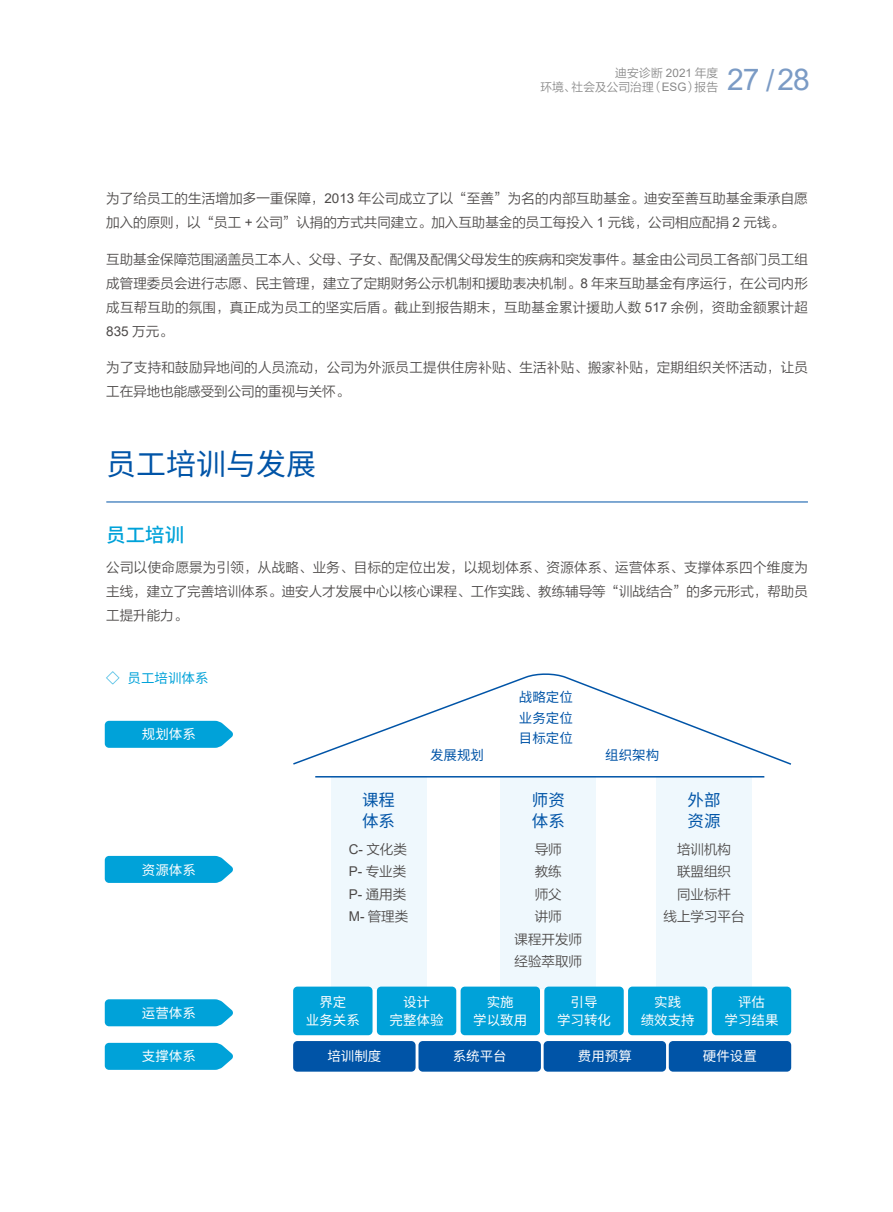
<style>
.page{position:relative;width:893px;height:1212px;background:#fff}
.page>*{position:absolute;margin:0;border:0;box-sizing:border-box;transform-origin:0 0}
.t1{font:30px "Source Han Sans SC";color:#0054a7}
.t2{font:30px "Arial";color:#7b9bc5}
.t3{font:500 19.5px "Source Han Sans CN";color:#00a2d9}
.t4{font:16.5px/20.2px "Source Han Sans SC";color:#0054a7}
.t5{font:13.5px/22.5px "FZLTXIHK GBK1 0";color:#4c4948}
.t6{font:13.5px/24px "FZLTXIHK GBK1 0";letter-spacing:.02em;color:#4c4948}
.t7{font:13.5px/17.2px "Source Han Sans SC";color:#fff;text-align:center}
.t8{font:13.5px/20.2px "Source Han Sans SC";color:#0054a7;text-align:justify}
.t9{font:13.5px "Source Han Sans SC";color:#00a2d9}
.t10{font:13.5px "Arial";color:#4c4948}
.t11{font:11.7px/13.6px "FZLTXIHK GBK1 0";letter-spacing:.015em;color:#898989;text-align:right}
.s1{font-family:"Arial"}
.s2{font-family:"FZLTXIHK GBK1 0"}
</style>
<div class="page">
<div style="left:501px;top:776px;width:95px;height:212px;background:#eff8fd"></div>
<div style="left:331px;top:776px;width:95px;height:212px;background:#eff8fd"></div>
<div style="left:656px;top:776px;width:96px;height:212px;background:#eff8fd"></div>
<hr style="left:106px;top:502px;width:702px;height:1px;background:#0054a7">
<svg style="left:293px;top:673px;width:499px;height:92px"></svg>
<hr style="left:315px;top:776px;width:449px;height:1px;background:#0054a7">
<svg style="left:105px;top:721px;width:128px;height:27px;background:#0ea7db"></svg>
<svg style="left:105px;top:856px;width:128px;height:27px;background:#0da6da"></svg>
<svg style="left:105px;top:999px;width:128px;height:27px;background:#0fa7db"></svg>
<svg style="left:105px;top:1043px;width:128px;height:27px;background:#0da7db"></svg>
<div style="left:293px;top:986px;width:80px;height:49px;background:#00a2d9;border-radius:4px"></div>
<div style="left:293px;top:1041px;width:123px;height:31px;background:#0054a7;border-radius:4px"></div>
<div style="left:418px;top:1041px;width:123px;height:31px;background:#0054a7;border-radius:4px"></div>
<div style="left:544px;top:1041px;width:122px;height:31px;background:#0054a7;border-radius:4px"></div>
<div style="left:669px;top:1041px;width:122px;height:31px;background:#0054a7;border-radius:4px"></div>
<div style="left:377px;top:986px;width:79px;height:49px;background:#00a2d9;border-radius:4px"></div>
<div style="left:461px;top:986px;width:79px;height:49px;background:#00a2d9;border-radius:4px"></div>
<div style="left:544px;top:986px;width:80px;height:49px;background:#00a2d9;border-radius:4px"></div>
<div style="left:628px;top:986px;width:79px;height:49px;background:#00a2d9;border-radius:4px"></div>
<div style="left:712px;top:986px;width:79px;height:49px;background:#00a2d9;border-radius:4px"></div>
<p class="t11" style="left:540px;top:67px;width:179px">迪安诊断 <span class="s1">2021</span> 年度<br>环境、社会及公司治理（<span class="s1">ESG</span>）报告</p>
<h1 class="t2" style="left:727px;top:59px;width:84px">27 /28</h1>
<p class="t5" style="left:106px;top:187px;width:703px;line-height:24px">为了给员工的生活增加多一重保障，<span class="s1">2013</span> 年公司成立了以“至善”为名的内部互助基金。迪安至善互助基金秉承自愿加入的原则，以“员工 <span class="s1">+</span> 公司”认捐的方式共同建立。加入互助基金的员工每投入 <span class="s1">1</span> 元钱，公司相应配捐 <span class="s1">2</span> 元钱。</p>
<p class="t5" style="left:106px;top:247px;width:703px;line-height:24px;text-align:justify">互助基金保障范围涵盖员工本人、父母、子女、配偶及配偶父母发生的疾病和突发事件。基金由公司员工各部门员工组成管理委员会进行志愿、民主管理，建立了定期财务公示机制和援助表决机制。<span class="s1">8</span> 年来互助基金有序运行，在公司内形成互帮互助的氛围，真正成为员工的坚实后盾。截止到报告期末，互助基金累计援助人数 <span class="s1">517</span> 余例，资助金额累计超</p>
<p class="t10" style="left:106px;top:322px;width:68px">835 <span class="s2">万元。</span></p>
<p class="t6" style="left:106px;top:356px;width:703px">为了支持和鼓励异地间的人员流动，公司为外派员工提供住房补贴、生活补贴、搬家补贴，定期组织关怀活动，让员工在异地也能感受到公司的重视与关怀。</p>
<h1 class="t1" style="left:106px;top:447px;width:211px">员工培训与发展</h1>
<h2 class="t3" style="left:106px;top:524px;width:79px">员工培训</h2>
<p class="t5" style="left:106px;top:556px;width:703px;line-height:24px;text-align:justify">公司以使命愿景为引领，从战略、业务、目标的定位出发，以规划体系、资源体系、运营体系、支撑体系四个维度为主线，建立了完善培训体系。迪安人才发展中心以核心课程、工作实践、教练辅导等“训战结合”的多元形式，帮助员工提升能力。</p>
<p class="t9" style="left:106px;top:671px;width:104px">◇ 员工培训体系</p>
<p class="t7" style="left:142px;top:726px;width:55px">规划体系</p>
<p class="t7" style="left:142px;top:861px;width:55px">资源体系</p>
<p class="t7" style="left:142px;top:1004px;width:55px">运营体系</p>
<p class="t7" style="left:142px;top:1048px;width:55px">支撑体系</p>
<p class="t8" style="left:430px;top:745px;width:55px">发展规划</p>
<p class="t8" style="left:519px;top:687px;width:55px">战略定位业务定位目标定位</p>
<p class="t8" style="left:605px;top:745px;width:55px">组织架构</p>
<p class="t4" style="left:362px;top:790px;width:35px">课程体系</p>
<p class="t4" style="left:532px;top:790px;width:34px">师资体系</p>
<p class="t4" style="left:688px;top:790px;width:34px">外部资源</p>
<p class="t5" style="left:349px;top:838px;width:61px"><span class="s1">C-</span> 文化类<br><span class="s1">P-</span> 专业类<br><span class="s1">P-</span> 通用类<br><span class="s1">M-</span> 管理类</p>
<p class="t5" style="left:515px;top:838px;width:69px;text-align:center">导师<br>教练<br>师父<br>讲师<br>课程开发师经验萃取师</p>
<p class="t5" style="left:664px;top:838px;width:82px;text-align:center">培训机构<br>联盟组织<br>同业标杆<br>线上学习平台</p>
<p class="t7" style="left:306px;top:994px;width:55px">界定<br>业务关系</p>
<p class="t7" style="left:327px;top:1048px;width:55px">培训制度</p>
<p class="t7" style="left:453px;top:1048px;width:55px">系统平台</p>
<p class="t7" style="left:578px;top:1048px;width:55px">费用预算</p>
<p class="t7" style="left:703px;top:1048px;width:55px">硬件设置</p>
<p class="t7" style="left:390px;top:994px;width:55px">设计<br>完整体验</p>
<p class="t7" style="left:473px;top:994px;width:55px">实施<br>学以致用</p>
<p class="t7" style="left:557px;top:994px;width:55px">引导<br>学习转化</p>
<p class="t7" style="left:641px;top:994px;width:55px">实践<br>绩效支持</p>
<p class="t7" style="left:724px;top:994px;width:56px">评估<br>学习结果</p>
</div>
